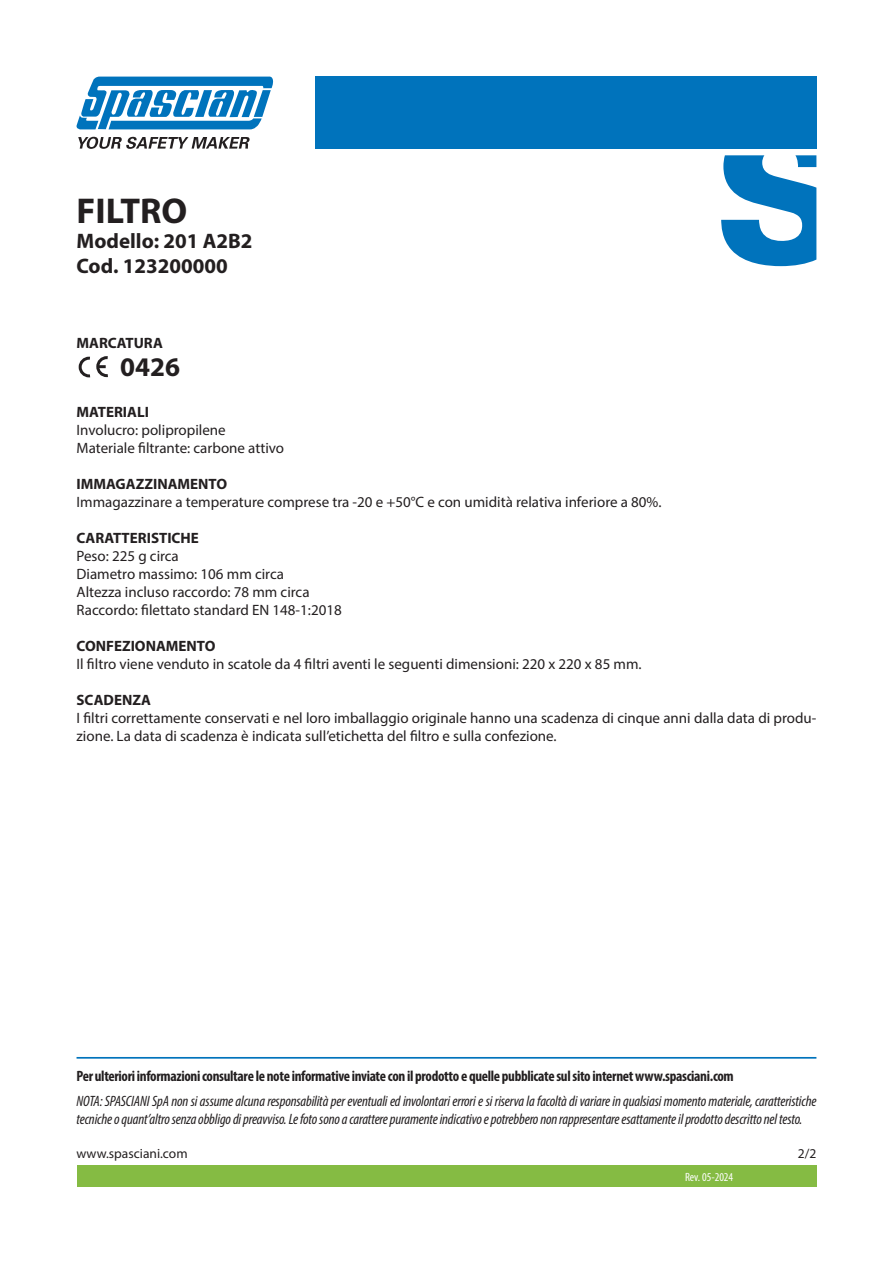
<style>
.page{position:relative;width:893px;height:1263px;background:#fff}
.page>*{position:absolute;margin:0;border:0;box-sizing:border-box;transform-origin:0 0}
.t1{font:700 36px "Myriad Pro";color:#231f20}
.t2{font:700 27px "Myriad Pro";color:#231f20}
.t3{font:700 21px/25.2px "Myriad Pro";color:#231f20}
.t4{font:15px/18px "Myriad Pro";color:#231f20}
.t5{font:italic condensed 15px/18px "Myriad Pro";letter-spacing:-.01em;color:#231f20}
.t6{font:700 condensed 15px "Myriad Pro";letter-spacing:-.02em;color:#231f20}
.t7{font:700 15px "Myriad Pro";color:#231f20}
.t8{font:13.5px "Myriad Pro";color:#231f20}
.t9{font:condensed 12px "Myriad Pro";color:#fff}
</style>
<div class="page">
<hr style="left:77px;top:1057px;width:739px;height:2px;background:#0073bc">
<svg style="left:77px;top:77px;width:196px;height:52px"></svg>
<svg style="left:78px;top:137px;width:172px;height:12px"></svg>
<div style="left:315px;top:77px;width:501px;height:72px;background:#0073bc"></div>
<svg style="left:721px;top:155px;width:95px;height:111px"></svg>
<div style="left:77px;top:1165px;width:739px;height:21px;background:#85bb43"></div>
<svg style="left:79px;top:356px;width:29px;height:21px"></svg>
<h1 class="t1" style="left:77px;top:187px;width:112px">FILTRO</h1>
<h3 class="t3" style="left:77px;top:227px;width:177px">Modello: 201 A2B2<br>Cod. 123200000</h3>
<p class="t7" style="left:77px;top:333px;width:88px">MARCATURA</p>
<h2 class="t2" style="left:120px;top:349px;width:61px">0426</h2>
<p class="t7" style="left:77px;top:402px;width:74px">MATERIALI</p>
<p class="t4" style="left:77px;top:420px;width:209px">Involucro: polipropilene<br>Materiale filtrante: carbone attivo</p>
<p class="t7" style="left:77px;top:474px;width:152px">IMMAGAZZINAMENTO</p>
<p class="t4" style="left:77px;top:492px;width:587px">Immagazzinare a temperature comprese tra -20 e +50°C e con umidità relativa inferiore a 80%.</p>
<p class="t7" style="left:77px;top:528px;width:124px">CARATTERISTICHE</p>
<p class="t4" style="left:77px;top:546px;width:267px">Peso: 225 g circa<br>Diametro massimo: 106 mm circa<br>Altezza incluso raccordo: 78 mm circa<br>Raccordo: filettato standard EN 148-1:2018</p>
<p class="t7" style="left:77px;top:636px;width:140px">CONFEZIONAMENTO</p>
<p class="t4" style="left:77px;top:654px;width:567px">Il filtro viene venduto in scatole da 4 filtri aventi le seguenti dimensioni: 220 x 220 x 85 mm.</p>
<p class="t7" style="left:77px;top:690px;width:76px">SCADENZA</p>
<p class="t4" style="left:77px;top:708px;width:741px">I filtri correttamente conservati e nel loro imballaggio originale hanno una scadenza di cinque anni dalla data di produ&shy;zione. La data di scadenza è indicata sull’etichetta del filtro e sulla confezione.</p>
<p class="t6" style="left:77px;top:1066px;width:659px">Per ulteriori informazioni consultare le note informative inviate con il prodotto e quelle pubblicate sul sito internet www.spasciani.com</p>
<p class="t5" style="left:77px;top:1092px;width:741px">NOTA: SPASCIANI SpA non si assume alcuna responsabilità per eventuali ed involontari errori e si riserva la facoltà di variare in qualsiasi momento materiale, caratteristiche tecniche o quant’altro senza obbligo di preavviso. Le foto sono a carattere puramente indicativo e potrebbero non rappresentare esattamente il prodotto descritto nel testo.</p>
<p class="t8" style="left:77px;top:1145px;width:113px">www.spasciani.com</p>
<p class="t8" style="left:798px;top:1145px;width:20px">2/2</p>
<p class="t9" style="left:685px;top:1169px;width:50px">Rev. 05-2024</p>
</div>
